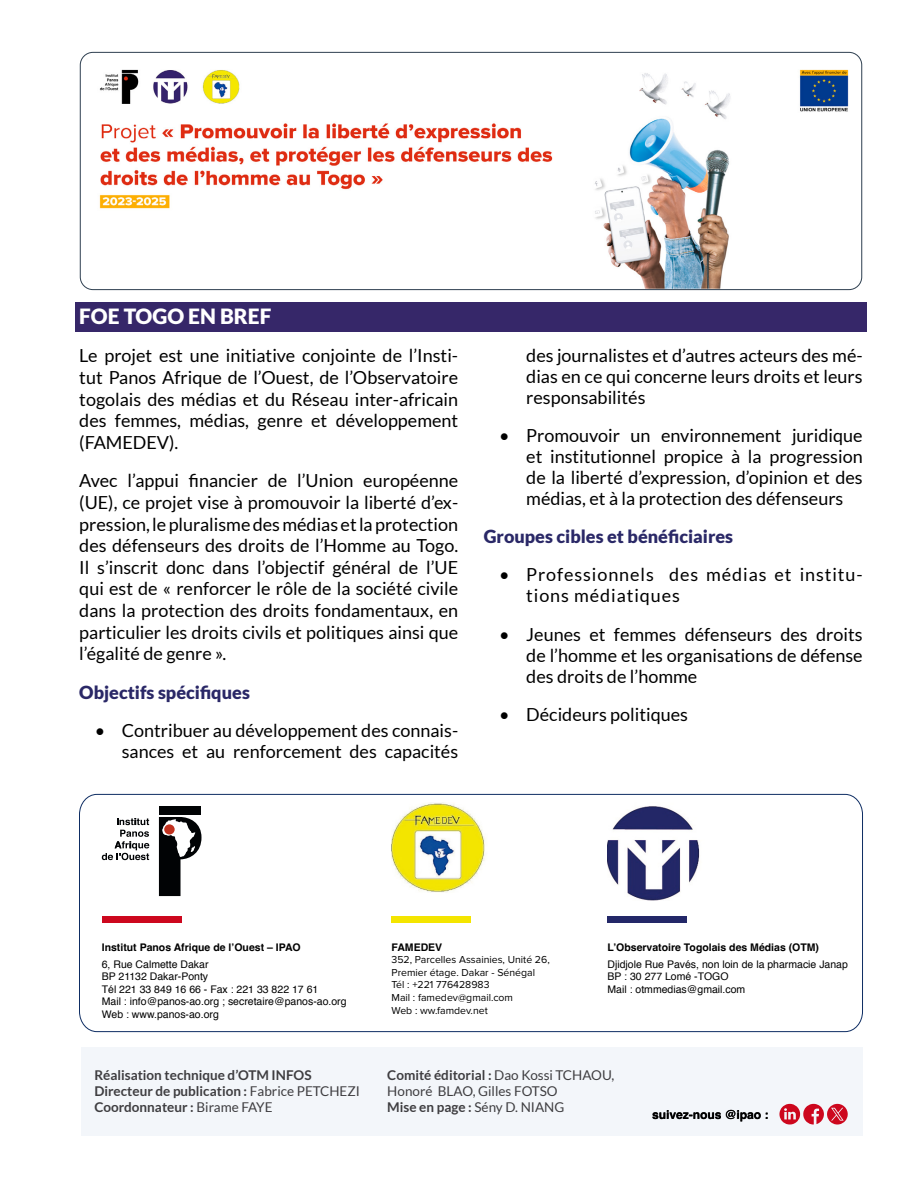
<style>
.page{position:relative;width:918px;height:1188px;background:#fff}
.page>*{position:absolute;margin:0;border:0;box-sizing:border-box;transform-origin:0 0}
.t1{font:900 21px "Lato";color:#fff}
.t2{font:18px/21.6px "Lato";color:#000;text-align:justify}
.t3{font:18px/21px "Lato";letter-spacing:.05em;color:#000}
.t4{font:900 18px "Lato";color:#2a2867}
.t5{font:700 13.5px/16.2px "Lato";color:#3e3d40}
.t6{font:13.5px/16.2px "Lato";color:#3e3d40}
.t7{font:700 12px "Helvetica";color:#000}
.t8{font:10.5px/12.6px "Helvetica";color:#000}
.t9{font:10.5px/12.6px "Proxima Nova";color:#000}
.t10{font:700 10.5px "Helvetica";color:#000}
.s1{font-weight:400}
.s2{font-weight:700}
</style>
<div class="page">
<div style="left:81px;top:1047px;width:782px;height:89px;background:#f3f6fa"></div>
<div style="left:75px;top:303px;width:792px;height:29px;background:#362769"></div>
<svg style="left:653px;top:1110px;width:115px;height:11px"></svg>
<svg style="left:779px;top:1104px;width:69px;height:21px"></svg>
<img style="left:80px;top:52px;width:782px;height:237px">
<div style="left:80px;top:52px;width:782px;height:238px;border:1px solid #2e3f50;border-radius:13px"></div>
<svg style="left:79px;top:794px;width:784px;height:238px"></svg>
<div style="left:159px;top:807px;width:42px;height:8px;background:#010305"></div>
<svg style="left:159px;top:817px;width:43px;height:79px"></svg>
<div style="left:164px;top:824px;width:11px;height:10px;background:#c0311f;border-radius:50%"></div>
<svg style="left:102px;top:818px;width:47px;height:42px"></svg>
<p class="t1" style="left:79px;top:304px;width:194px">FOE TOGO EN BREF</p>
<p class="t2" style="left:79px;top:345px;width:380px">Le projet est une initiative conjointe de l’Insti&shy;tut Panos Afrique de l’Ouest, de l’Observatoire togolais des médias et du Réseau inter-africain des femmes, médias, genre et développement (FAMEDEV).</p>
<p class="t2" style="left:79px;top:470px;width:380px">Avec l’appui financier de l’Union européenne (UE), ce projet vise à promouvoir la liberté d’ex&shy;pression, le pluralisme des médias et la protection des défenseurs des droits de l’Homme au Togo.<br>Il s’inscrit donc dans l’objectif général de l’UE qui est de « renforcer le rôle de la société civile dans la protection des droits fondamentaux, en particulier les droits civils et politiques ainsi que l’égalité de genre ».</p>
<p class="t4" style="left:79px;top:682px;width:172px">Objectifs spécifiques</p>
<p class="t2" style="left:95px;top:720px;width:365px;line-height:21px;text-align:right">• Contribuer au développement des connais&shy;sances et au renforcement des capacités</p>
<p class="t2" style="left:526px;top:345px;width:338px;line-height:21px">des journalistes et d’autres acteurs des mé&shy;dias en ce qui concerne leurs droits et leurs responsabilités</p>
<p class="t2" style="left:526px;top:425px;width:338px;line-height:21px;text-indent:-27px">• Promouvoir un environnement juridique et institutionnel propice à la progression de la liberté d’expression, d’opinion et des médias, et à la protection des défenseurs</p>
<p class="t4" style="left:484px;top:526px;width:251px">Groupes cibles et bénéficiaires</p>
<p class="t3" style="left:526px;top:564px;width:338px;text-indent:-27px">• Professionnels des médias et institu&shy;tions médiatiques</p>
<p class="t2" style="left:526px;top:623px;width:338px;line-height:21px;text-indent:-27px">• Jeunes et femmes défenseurs des droits de l’homme et les organisations de défense des droits de l’homme</p>
<p class="t2" style="left:499px;top:703px;width:190px">• Décideurs politiques</p>
<p class="t10" style="left:102px;top:941px;width:200px">Institut Panos Afrique de l’Ouest – IPAO</p>
<p class="t8" style="left:102px;top:958px;width:246px">6, Rue Calmette Dakar<br>BP 21132 Dakar-Ponty<br>Tél 221 33 849 16 66 - Fax : 221 33 822 17 61<br>Mail : info@panos-ao.org ; secretaire@panos-ao.org<br>Web : www.panos-ao.org</p>
<p class="t10" style="left:392px;top:941px;width:52px">FAMEDEV</p>
<p class="t9" style="left:392px;top:954px;width:160px">352, Parcelles Assainies, Unité 26,<br>Premier étage. Dakar - Sénégal<br>Tél : +221 776428983<br>Mail : famedev@gmail.com<br>Web : ww.famdev.net</p>
<p class="t10" style="left:608px;top:941px;width:213px">L’Observatoire Togolais des Médias (OTM)</p>
<p class="t8" style="left:608px;top:958px;width:242px">Djidjole Rue Pavés, non loin de la pharmacie Janap<br>BP : 30 277 Lomé -TOGO<br>Mail : otmmedias@gmail.com</p>
<p class="t5" style="left:94px;top:1067px;width:267px">Réalisation technique d’OTM INFOS<br>Directeur de publication : <span class="s1">Fabrice PETCHEZI<br></span>Coordonnateur : <span class="s1">Birame FAYE</span></p>
<p class="t6" style="left:387px;top:1067px;width:229px"><span class="s2">Comité éditorial :</span> Dao Kossi TCHAOU,<br>Honoré BLAO, Gilles FOTSO<br><span class="s2">Mise en page :</span> Sény D. NIANG</p>
<p class="t7" style="left:652px;top:1107px;width:118px">suivez-nous @ipao :</p>
</div>
